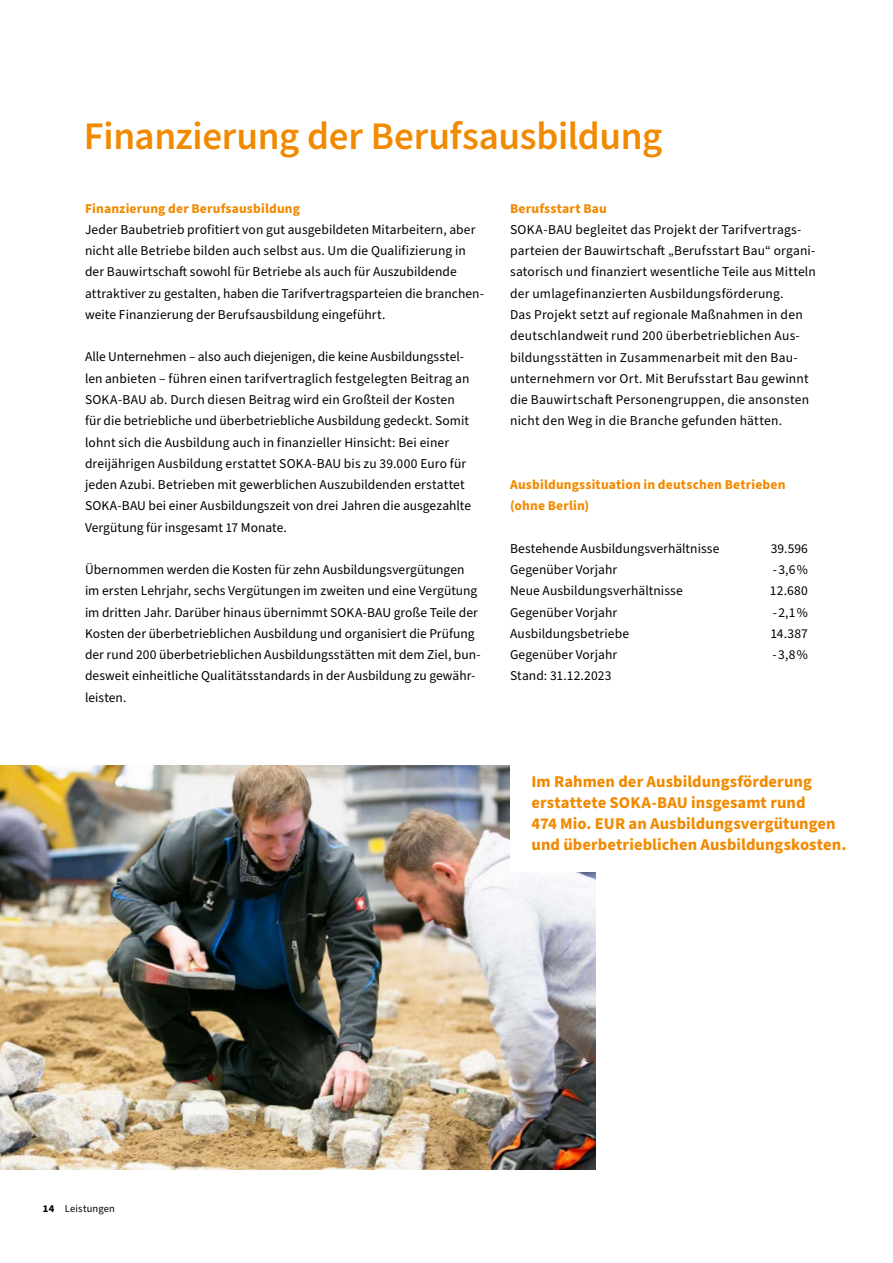
<style>
.page{position:relative;width:893px;height:1263px;background:#fff}
.page>*{position:absolute;margin:0;border:0;box-sizing:border-box;transform-origin:0 0}
.t1{font:600 39px "Source Sans Pro";letter-spacing:-.01em;color:#f18a00}
.t2{font:700 16.5px/21.3px "Source Sans Pro";letter-spacing:.005em;color:#f18a00}
.t3{font:13.5px/21.3px "Source Sans Pro";letter-spacing:.01em;color:#000}
.t4{font:700 13.5px/21.3px "Source Sans Pro";letter-spacing:.01em;color:#f18a00}
.t5{font:10.5px "Source Sans Pro";letter-spacing:.015em;color:#000}
.s1{font-weight:700}
</style>
<div class="page">
<img style="left:0;top:765px;width:595px;height:404px">
<div style="left:510px;top:734px;width:362px;height:138px;background:#fff"></div>
<h1 class="t1" style="left:84px;top:110px;width:580px">Finanzierung der Berufsausbildung</h1>
<p class="t4" style="left:85px;top:198px;width:216px">Finanzierung der Berufsausbildung</p>
<p class="t3" style="left:85px;top:219px;width:399px">Jeder Baubetrieb profitiert von gut ausgebildeten Mitarbeitern, aber nicht alle Betriebe bilden auch selbst aus. Um die Qualifizierung in der Bauwirtschaft sowohl für Betriebe als auch für Auszubildende attraktiver zu gestalten, haben die Tarifvertragsparteien die branchen&shy;weite Finanzierung der Berufsausbildung eingeführt.</p>
<p class="t3" style="left:85px;top:347px;width:387px">Alle Unternehmen – also auch diejenigen, die keine Ausbildungsstel&shy;len anbieten – führen einen tarifvertraglich festgelegten Beitrag an SOKA-BAU ab. Durch diesen Beitrag wird ein Großteil der Kosten für die betriebliche und überbetriebliche Ausbildung gedeckt. Somit lohnt sich die Ausbildung auch in finanzieller Hinsicht: Bei einer dreijährigen Ausbildung erstattet SOKA-BAU bis zu 39.000 Euro für jeden Azubi. Betrieben mit gewerblichen Auszubildenden erstattet SOKA-BAU bei einer Ausbildungszeit von drei Jahren die ausgezahlte Vergütung für insgesamt 17 Monate.</p>
<p class="t3" style="left:85px;top:559px;width:397px">Übernommen werden die Kosten für zehn Ausbildungsvergütungen im ersten Lehrjahr, sechs Vergütungen im zweiten und eine Vergütung im dritten Jahr. Darüber hinaus übernimmt SOKA-BAU große Teile der Kosten der überbetrieblichen Ausbildung und organisiert die Prüfung der rund 200 überbetrieblichen Ausbildungsstätten mit dem Ziel, bun&shy;desweit einheitliche Qualitätsstandards in der Ausbildung zu gewähr&shy;leisten.</p>
<p class="t4" style="left:510px;top:198px;width:98px">Berufsstart Bau</p>
<p class="t3" style="left:510px;top:219px;width:307px">SOKA-BAU begleitet das Projekt der Tarifvertrags&shy;parteien der Bauwirtschaft „Berufsstart Bau“ organi&shy;satorisch und finanziert wesentliche Teile aus Mitteln der umlagefinanzierten Ausbildungsförderung.<br>Das Projekt setzt auf regionale Maßnahmen in den deutschlandweit rund 200 überbetrieblichen Aus&shy;bildungsstätten in Zusammenarbeit mit den Bau&shy;unternehmern vor Ort. Mit Berufsstart Bau gewinnt die Bauwirtschaft Personengruppen, die ansonsten nicht den Weg in die Branche gefunden hätten.</p>
<p class="t4" style="left:510px;top:474px;width:277px">Ausbildungssituation in deutschen Betrieben (ohne Berlin)</p>
<p class="t3" style="left:510px;top:538px;width:211px">Bestehende Ausbildungsverhältnisse</p>
<p class="t3" style="left:771px;top:538px;width:39px">39.596</p>
<p class="t3" style="left:510px;top:559px;width:109px">Gegenüber Vorjahr</p>
<p class="t3" style="left:773px;top:559px;width:37px">- 3,6 %</p>
<p class="t3" style="left:510px;top:581px;width:174px">Neue Ausbildungsverhältnisse</p>
<p class="t3" style="left:770px;top:581px;width:39px">12.680</p>
<p class="t3" style="left:510px;top:602px;width:109px">Gegenüber Vorjahr</p>
<p class="t3" style="left:773px;top:602px;width:37px">- 2,1 %</p>
<p class="t3" style="left:510px;top:623px;width:120px">Ausbildungsbetriebe</p>
<p class="t3" style="left:770px;top:623px;width:39px">14.387</p>
<p class="t3" style="left:510px;top:644px;width:109px">Gegenüber Vorjahr</p>
<p class="t3" style="left:773px;top:644px;width:37px">- 3,8 %</p>
<p class="t3" style="left:510px;top:666px;width:103px">Stand: 31.12.2023</p>
<p class="t2" style="left:531px;top:771px;width:316px">Im Rahmen der Ausbildungsförderung erstattete SOKA-BAU insgesamt rund<br>474 Mio. EUR an Ausbildungsvergütungen und überbetrieblichen Ausbildungskosten.</p>
<p class="t5" style="left:43px;top:1201px;width:74px"><span class="s1">14</span> Leistungen</p>
</div>
